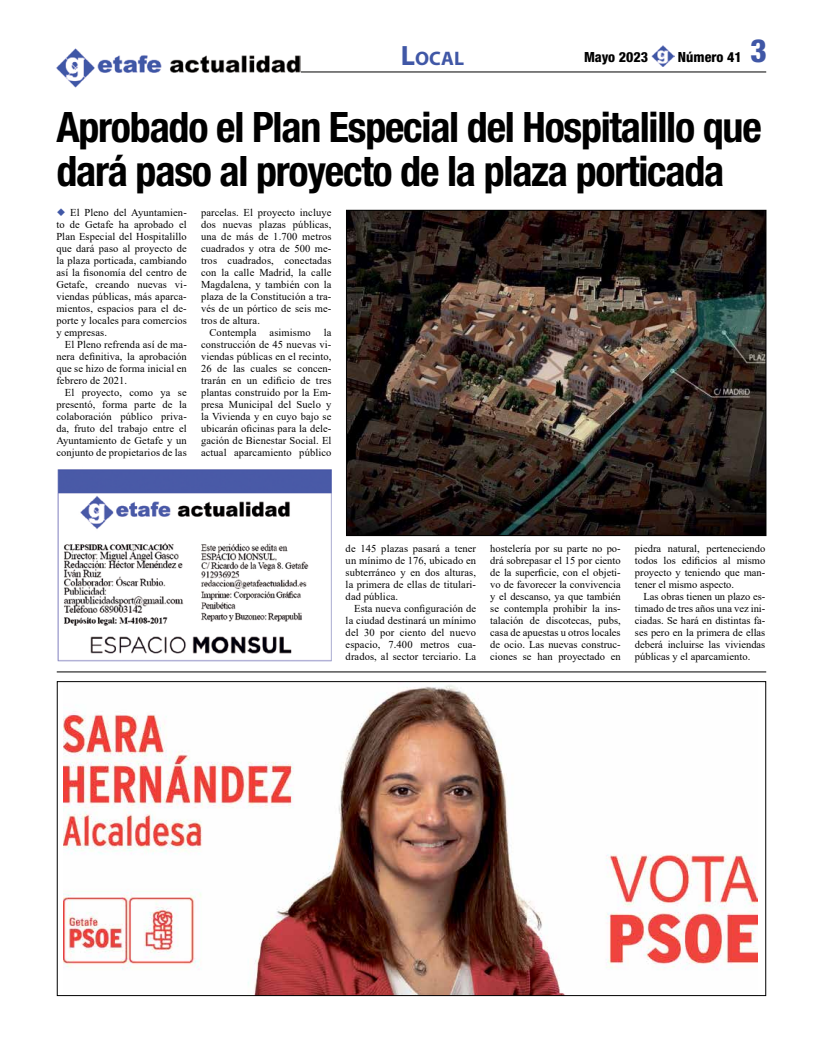
<style>
.page{position:relative;width:823px;height:1049px;background:#fff}
.page>*{position:absolute;margin:0;border:0;box-sizing:border-box;transform-origin:0 0}
.t1{font:700 condensed 42px/44px "Helvetica Neue";letter-spacing:-.03em;color:#000}
.t2{font:800 condensed 32px "Helvetica Neue";color:#4057a6}
.t3{font:700 19.6px "Myriad Pro";color:#4057a6}
.t4{font:800 condensed 14px "Helvetica Neue";color:#000}
.t5{font:10.5px/12px "Times New Roman";letter-spacing:.01em;color:#000;text-align:justify}
.s1{font-size:28px}
</style>
<div class="page">
<hr style="left:57px;top:72px;width:708px;height:1px;background:#000">
<img style="left:56px;top:48px;width:244px;height:40px">
<img style="left:651px;top:45px;width:23px;height:22px">
<img style="left:64px;top:685px;width:693px;height:309px">
<img style="left:348px;top:212px;width:415px;height:322px">
<div style="left:346px;top:210px;width:419px;height:326px;border:1px solid #000"></div>
<hr style="left:57px;top:671px;width:708px;height:1px;background:#000">
<img style="left:58px;top:469px;width:273px;height:192px">
<h3 class="t3" style="left:400px;top:46px;width:63px"><span class="s1">L</span>OCAL</h3>
<h3 class="t4" style="left:583px;top:48px;width:65px">Mayo 2023</h3>
<h3 class="t4" style="left:677px;top:48px;width:65px">Número 41</h3>
<h2 class="t2" style="left:749px;top:31px;width:18px">3</h2>
<h1 class="t1" style="left:56px;top:104px;width:706px">Aprobado el Plan Especial del Hospitalillo que dará paso al proyecto de la plaza porticada</h1>
<p class="t5" style="left:56px;top:206px;width:132px;text-indent:14px">El Pleno del Ayuntamien&shy;to de Getafe ha aprobado el Plan Especial del Hospitalillo que dará paso al proyecto de la plaza porticada, cambiando así la fisonomía del centro de Getafe, creando nuevas vi&shy;viendas públicas, más aparca&shy;mientos, espacios para el de&shy;porte y locales para comercios y empresas.</p>
<p class="t5" style="left:56px;top:338px;width:132px;text-indent:9px">El Pleno refrenda así de ma&shy;nera definitiva, la aprobación que se hizo de forma inicial en febrero de 2021.</p>
<p class="t5" style="left:56px;top:386px;width:132px;text-indent:9px">El proyecto, como ya se presentó, forma parte de la colaboración público priva&shy;da, fruto del trabajo entre el Ayuntamiento de Getafe y un conjunto de propietarios de las</p>
<p class="t5" style="left:201px;top:206px;width:132px">parcelas. El proyecto incluye dos nuevas plazas públicas, una de más de 1.700 metros cuadrados y otra de 500 me&shy;tros cuadrados, conectadas con la calle Madrid, la calle Magdalena, y también con la plaza de la Constitución a tra&shy;vés de un pórtico de seis me&shy;tros de altura.</p>
<p class="t5" style="left:201px;top:326px;width:132px;text-indent:9px">Contempla asimismo la construcción de 45 nuevas vi&shy;viendas públicas en el recinto, 26 de las cuales se concen&shy;trarán en un edificio de tres plantas construido por la Em&shy;presa Municipal del Suelo y la Vivienda y en cuyo bajo se ubicarán oficinas para la dele&shy;gación de Bienestar Social. El actual aparcamiento público</p>
<p class="t5" style="left:345px;top:542px;width:132px">de 145 plazas pasará a tener un mínimo de 176, ubicado en subterráneo y en dos alturas, la primera de ellas de titulari&shy;dad pública.</p>
<p class="t5" style="left:345px;top:602px;width:132px;text-indent:9px">Esta nueva configuración de la ciudad destinará un mínimo del 30 por ciento del nuevo espacio, 7.400 metros cua&shy;drados, al sector terciario. La</p>
<p class="t5" style="left:490px;top:542px;width:132px">hostelería por su parte no po&shy;drá sobrepasar el 15 por ciento de la superficie, con el objeti&shy;vo de favorecer la convivencia y el descanso, ya que también se contempla prohibir la ins&shy;talación de discotecas, pubs, casa de apuestas u otros locales de ocio. Las nuevas construc&shy;ciones se han proyectado en</p>
<p class="t5" style="left:634px;top:542px;width:132px">piedra natural, perteneciendo todos los edificios al mismo proyecto y teniendo que man&shy;tener el mismo aspecto.</p>
<p class="t5" style="left:634px;top:590px;width:132px;text-indent:9px">Las obras tienen un plazo es&shy;timado de tres años una vez ini&shy;ciadas. Se hará en distintas fa&shy;ses pero en la primera de ellas deberá incluirse las viviendas públicas y el aparcamiento.</p>
</div>
